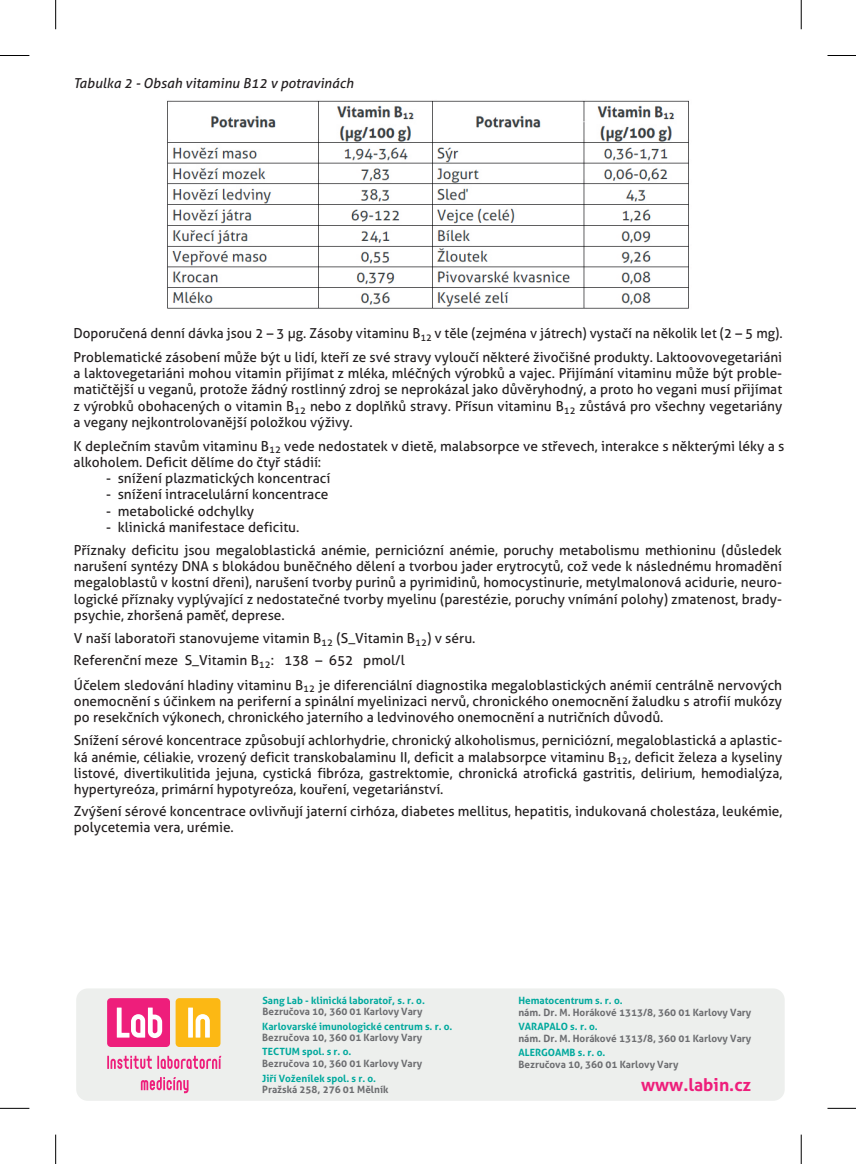
<style>
.page{position:relative;width:856px;height:1164px;background:#fff}
.page>*{position:absolute;margin:0;border:0;box-sizing:border-box;transform-origin:0 0}
.t1{font:700 17.5px "Aller";color:#ee1e7b}
.t2{font:13.75px/16.2px "Aller";color:#231f20}
.t3{font:italic 13.75px "Aller";color:#231f20}
.t4{font:700 10px "Aller";color:#6c6d70}
.t5{font:700 10px "Aller";color:#00a99d}
</style>
<div class="page">
<div style="left:76px;top:988px;width:708px;height:112px;background:#edefed;border-radius:11px"></div>
<svg style="left:107px;top:1055px;width:114px;height:14px"></svg>
<svg style="left:141px;top:1077px;width:47px;height:16px"></svg>
<div style="left:107px;top:998px;width:63px;height:49px;background:#ee1e7b;border-radius:4px"></div>
<div style="left:175px;top:998px;width:45px;height:49px;background:#fcb814;border-radius:4px"></div>
<div style="left:188px;top:1007px;width:5px;height:30px;background:#fff"></div>
<svg style="left:195px;top:1014px;width:15px;height:23px"></svg>
<svg style="left:117px;top:1007px;width:45px;height:31px"></svg>
<img style="left:167px;top:100px;width:522px;height:209px">
<svg style="left:0;top:1108px;width:29px;height:1px"></svg>
<hr style="left:55px;top:1134px;width:1px;height:30px;background:#000">
<svg style="left:0;top:55px;width:29px;height:1px"></svg>
<svg style="left:55px;top:0;width:1px;height:29px"></svg>
<svg style="left:827px;top:55px;width:28px;height:1px"></svg>
<svg style="left:800px;top:0;width:1px;height:29px"></svg>
<svg style="left:827px;top:1108px;width:28px;height:1px"></svg>
<hr style="left:800px;top:1134px;width:1px;height:30px;background:#000">
<p class="t3" style="left:73px;top:78px;width:281px">Tabulka 2 - Obsah vitaminu B12 v potravinách</p>
<p class="t2" style="left:73px;top:322px;width:710px;line-height:23.9px">Doporučená denní dávka jsou 2 – 3 µg. Zásoby vitaminu B<sub>12</sub> v těle (zejména v játrech) vystačí na několik let (2 – 5 mg).<br>Problematické zásobení může být u lidí, kteří ze své stravy vyloučí některé živočišné produkty. Laktoovovegetariáni</p>
<p class="t2" style="left:73px;top:366px;width:710px;text-align:justify">a laktovegetariáni mohou vitamin přijímat z mléka, mléčných výrobků a vajec. Přijímání vitaminu může být proble&shy;matičtější u veganů, protože žádný rostlinný zdroj se neprokázal jako důvěryhodný, a proto ho vegani musí přijímat z výrobků obohacených o vitamin B<sub>12</sub> nebo z doplňků stravy. Přísun vitaminu B<sub>12</sub> zůstává pro všechny vegetariány a vegany nejkontrolovanější položkou výživy.</p>
<p class="t2" style="left:74px;top:439px;width:712px">K deplečním stavům vitaminu B<sub>12</sub> vede nedostatek v dietě, malabsorpce ve střevech, interakce s některými léky a s alkoholem. Deficit dělíme do čtyř stádií:</p>
<p class="t2" style="left:106px;top:471px;width:226px">- snížení plazmatických koncentrací</p>
<p class="t2" style="left:106px;top:488px;width:224px">- snížení intracelulární koncentrace</p>
<p class="t2" style="left:106px;top:504px;width:149px">- metabolické odchylky</p>
<p class="t2" style="left:74px;top:517px;width:709px;line-height:22.8px;text-indent:32px">- klinická manifestace deficitu.<br>Příznaky deficitu jsou megaloblastická anémie, perniciózní anémie, poruchy metabolismu methioninu (důsledek</p>
<p class="t2" style="left:74px;top:559px;width:709px;text-align:justify">narušení syntézy DNA s blokádou buněčného dělení a tvorbou jader erytrocytů, což vede k následnému hromadění megaloblastů v kostní dřeni), narušení tvorby purinů a pyrimidinů, homocystinurie, metylmalonová acidurie, neuro&shy;logické příznaky vyplývající z nedostatečné tvorby myelinu (parestézie, poruchy vnímání polohy) zmatenost, brady&shy;psychie, zhoršená paměť, deprese.</p>
<p class="t2" style="left:74px;top:631px;width:403px">V naší laboratoři stanovujeme vitamin B<sub>12</sub> (S_Vitamin B<sub>12</sub>) v séru.</p>
<p class="t2" style="left:74px;top:678px;width:709px;text-align:justify">Účelem sledování hladiny vitaminu B<sub>12</sub> je diferenciální diagnostika megaloblastických anémií centrálně nervových onemocnění s účinkem na periferní a spinální myelinizaci nervů, chronického onemocnění žaludku s atrofií mukózy po resekčních výkonech, chronického jaterního a ledvinového onemocnění a nutričních důvodů.</p>
<p class="t2" style="left:74px;top:734px;width:709px;text-align:justify">Snížení sérové koncentrace způsobují achlorhydrie, chronický alkoholismus, perniciózní, megaloblastická a aplastic&shy;ká anémie, céliakie, vrozený deficit transkobalaminu II, deficit a malabsorpce vitaminu B<sub>12</sub>, deficit železa a kyseliny listové, divertikulitida jejuna, cystická fibróza, gastrektomie, chronická atrofická gastritis, delirium, hemodialýza, hypertyreóza, primární hypotyreóza, kouření, vegetariánství.</p>
<p class="t2" style="left:74px;top:804px;width:710px">Zvýšení sérové koncentrace ovlivňují jaterní cirhóza, diabetes mellitus, hepatitis, indukovaná cholestáza, leukémie, polycetemia vera, urémie.</p>
<p class="t2" style="left:73px;top:653px;width:333px">Referenční meze S_Vitamin B<sub>12</sub>: 138 – 652 pmol/l</p>
<p class="t5" style="left:262px;top:996px;width:164px">Sang Lab - klinická laboratoř, s. r. o.</p>
<p class="t4" style="left:262px;top:1008px;width:161px">Bezručova 10, 360 01 Karlovy Vary</p>
<p class="t5" style="left:262px;top:1022px;width:192px">Karlovarské imunologické centrum s. r. o.</p>
<p class="t4" style="left:262px;top:1034px;width:161px">Bezručova 10, 360 01 Karlovy Vary</p>
<p class="t5" style="left:262px;top:1048px;width:91px">TECTUM spol. s r. o.</p>
<p class="t4" style="left:262px;top:1060px;width:161px">Bezručova 10, 360 01 Karlovy Vary</p>
<p class="t5" style="left:518px;top:996px;width:106px">Hematocentrum s. r. o.</p>
<p class="t4" style="left:518px;top:1008px;width:234px">nám. Dr. M. Horákové 1313/8, 360 01 Karlovy Vary</p>
<p class="t5" style="left:518px;top:1022px;width:81px">VARAPALO s. r. o.</p>
<p class="t4" style="left:518px;top:1034px;width:234px">nám. Dr. M. Horákové 1313/8, 360 01 Karlovy Vary</p>
<p class="t5" style="left:518px;top:1048px;width:88px">ALERGOAMB s. r. o.</p>
<p class="t4" style="left:518px;top:1060px;width:161px">Bezručova 10, 360 01 Karlovy Vary</p>
<p class="t5" style="left:262px;top:1074px;width:115px">Jiří Voženílek spol. s r. o.</p>
<p class="t4" style="left:262px;top:1086px;width:128px">Pražská 258, 276 01 Mělník</p>
<p class="t1" style="left:641px;top:1077px;width:112px">www.labin.cz</p>
</div>
